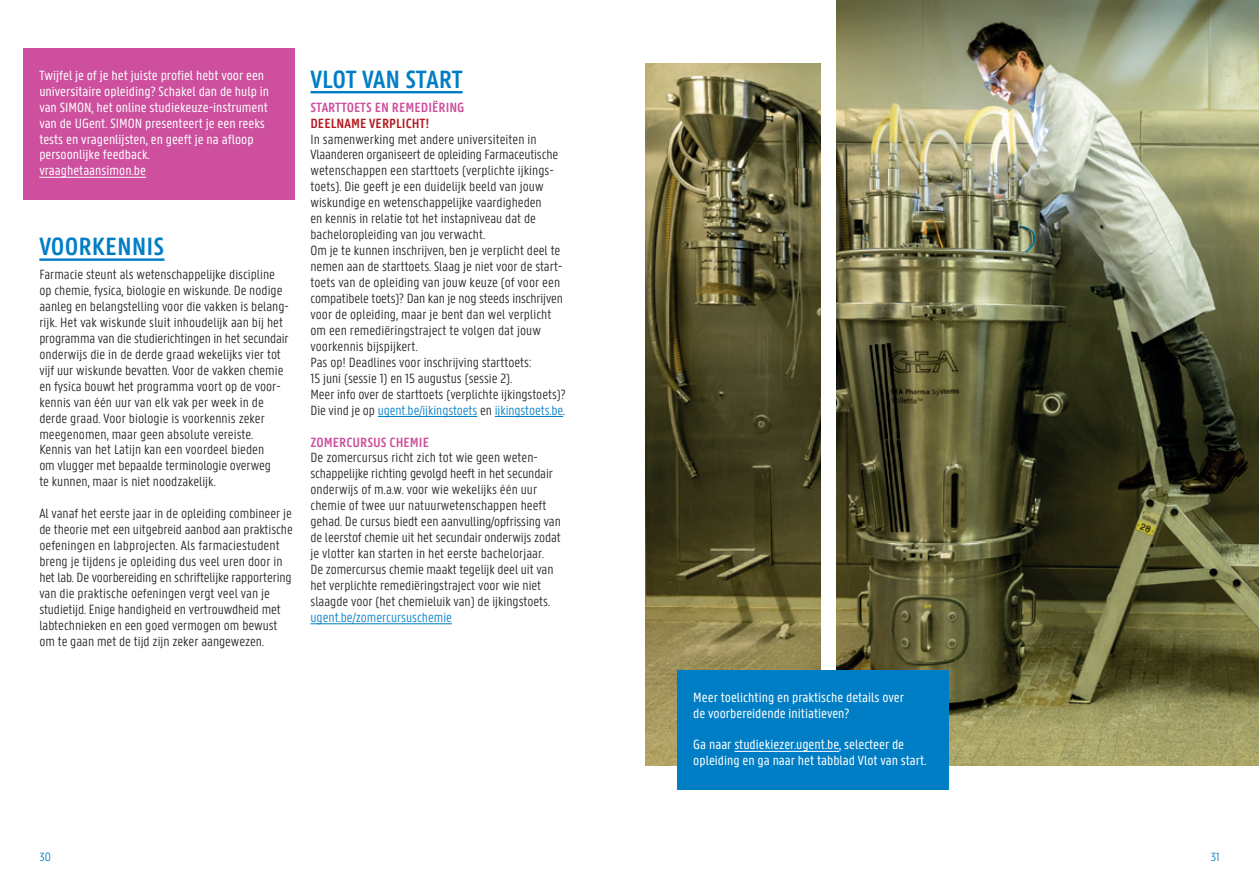
<style>
.page{position:relative;width:1259px;height:893px;background:#fff}
.page>*{position:absolute;margin:0;border:0;box-sizing:border-box;transform-origin:0 0}
.t1{font:600 26.7px "U Gent Panno Text";color:#007ec5}
.t2{font:300 14.25px/15.9px "U Gent Panno Text";color:#231f20}
.t3{font:14.25px/15.9px "U Gent Panno Text";color:#fff}
.t4{font:600 14.25px "U Gent Panno Text";color:#cd4f9d}
.t5{font:300 14.25px "U Gent Panno Text";color:#007ec5}
.t6{font:600 14.25px "U Gent Panno Text";color:#b4181d}
.t7{font:300 12.75px "U Gent Panno Text";color:#007ec5}
.s1{color:#007ec5}
</style>
<div class="page">
<img style="left:645px;top:64px;width:176px;height:701px">
<img style="left:837px;top:0;width:422px;height:765px">
<div style="left:23px;top:48px;width:271px;height:151px;background:#cd4f9d"></div>
<hr style="left:39px;top:177px;width:107px;height:1px;background:#fff">
<hr style="left:39px;top:258px;width:125px;height:3px;background:#007ec5">
<hr style="left:310px;top:91px;width:152px;height:2px;background:#007ec5">
<hr style="left:378px;top:416px;width:99px;height:1px;background:#007ec5">
<hr style="left:495px;top:416px;width:68px;height:1px;background:#007ec5">
<hr style="left:310px;top:623px;width:142px;height:1px;background:#007ec5">
<div style="left:677px;top:670px;width:271px;height:119px;background:#007ec5"></div>
<hr style="left:734px;top:751px;width:105px;height:1px;background:#fff">
<p class="t3" style="left:39px;top:67px;width:231px">Twijfel je of je het juiste profiel hebt voor een universitaire opleiding? Schakel dan de hulp in van SIMON, het online studiekeuze-instrument van de UGent. SIMON presenteert je een reeks tests en vragenlijsten, en geeft je na afloop persoonlijke feedback.<br>vraaghetaansimon.be</p>
<h1 class="t1" style="left:39px;top:230px;width:127px">VOORKENNIS</h1>
<p class="t2" style="left:39px;top:266px;width:251px">Farmacie steunt als wetenschappelijke discipline op chemie, fysica, biologie en wiskunde. De nodige aanleg en belangstelling voor die vakken is belang&shy;rijk. Het vak wiskunde sluit inhoudelijk aan bij het programma van die studierichtingen in het secundair onderwijs die in de derde graad wekelijks vier tot vijf uur wiskunde bevatten. Voor de vakken chemie en fysica bouwt het programma voort op de voor&shy;kennis van één uur van elk vak per week in de derde graad. Voor biologie is voorkennis zeker meegenomen, maar geen absolute vereiste.<br>Kennis van het Latijn kan een voordeel bieden<br>om vlugger met bepaalde terminologie overweg<br>te kunnen, maar is niet noodzakelijk.</p>
<p class="t2" style="left:39px;top:506px;width:255px">Al vanaf het eerste jaar in de opleiding combineer je de theorie met een uitgebreid aanbod aan praktische oefeningen en labprojecten. Als farmaciestudent breng je tijdens je opleiding dus veel uren door in het lab. De voorbereiding en schriftelijke rapportering van die praktische oefeningen vergt veel van je studietijd. Enige handigheid en vertrouwdheid met labtechnieken en een goed vermogen om bewust om te gaan met de tijd zijn zeker aangewezen.</p>
<h1 class="t1" style="left:310px;top:63px;width:154px">VLOT VAN START</h1>
<p class="t4" style="left:310px;top:98px;width:156px">STARTTOETS EN REMEDIËRING</p>
<p class="t6" style="left:310px;top:114px;width:120px">DEELNAME VERPLICHT!</p>
<p class="t2" style="left:310px;top:131px;width:257px">In samenwerking met andere universiteiten in Vlaanderen organiseert de opleiding Farmaceutische wetenschappen een starttoets (verplichte ijkings&shy;toets). Die geeft je een duidelijk beeld van jouw wiskundige en wetenschappelijke vaardigheden<br>en kennis in relatie tot het instapniveau dat de bacheloropleiding van jou verwacht.<br>Om je te kunnen inschrijven, ben je verplicht deel te nemen aan de starttoets. Slaag je niet voor de start&shy;toets van de opleiding van jouw keuze (of voor een compatibele toets)? Dan kan je nog steeds inschrijven voor de opleiding, maar je bent dan wel verplicht om een remediëringstraject te volgen dat jouw voorkennis bijspijkert.<br>Pas op! Deadlines voor inschrijving starttoets:<br>15 juni (sessie 1) en 15 augustus (sessie 2).<br>Meer info over de starttoets (verplichte ijkingstoets)?<br>Die vind je op <span class="s1">ugent.be/ijkingstoets</span> en <span class="s1">ijkingstoets.be</span>.</p>
<p class="t4" style="left:310px;top:433px;width:120px">ZOMERCURSUS CHEMIE</p>
<p class="t2" style="left:310px;top:450px;width:252px">De zomercursus richt zich tot wie geen weten&shy;schappelijke richting gevolgd heeft in het secundair onderwijs of m.a.w. voor wie wekelijks één uur chemie of twee uur natuurwetenschappen heeft gehad. De cursus biedt een aanvulling/opfrissing van de leerstof chemie uit het secundair onderwijs zodat je vlotter kan starten in het eerste bachelorjaar.<br>De zomercursus chemie maakt tegelijk deel uit van het verplichte remediëringstraject voor wie niet slaagde voor (het chemieluik van) de ijkingstoets.</p>
<p class="t5" style="left:310px;top:609px;width:143px">ugent.be/zomercursuschemie</p>
<p class="t3" style="left:693px;top:689px;width:212px">Meer toelichting en praktische details over de voorbereidende initiatieven?</p>
<p class="t3" style="left:693px;top:737px;width:235px">Ga naar studiekiezer.ugent.be, selecteer de opleiding en ga naar het tabblad Vlot van start.</p>
<p class="t7" style="left:39px;top:849px;width:13px">30</p>
<p class="t7" style="left:1211px;top:849px;width:10px">31</p>
</div>
